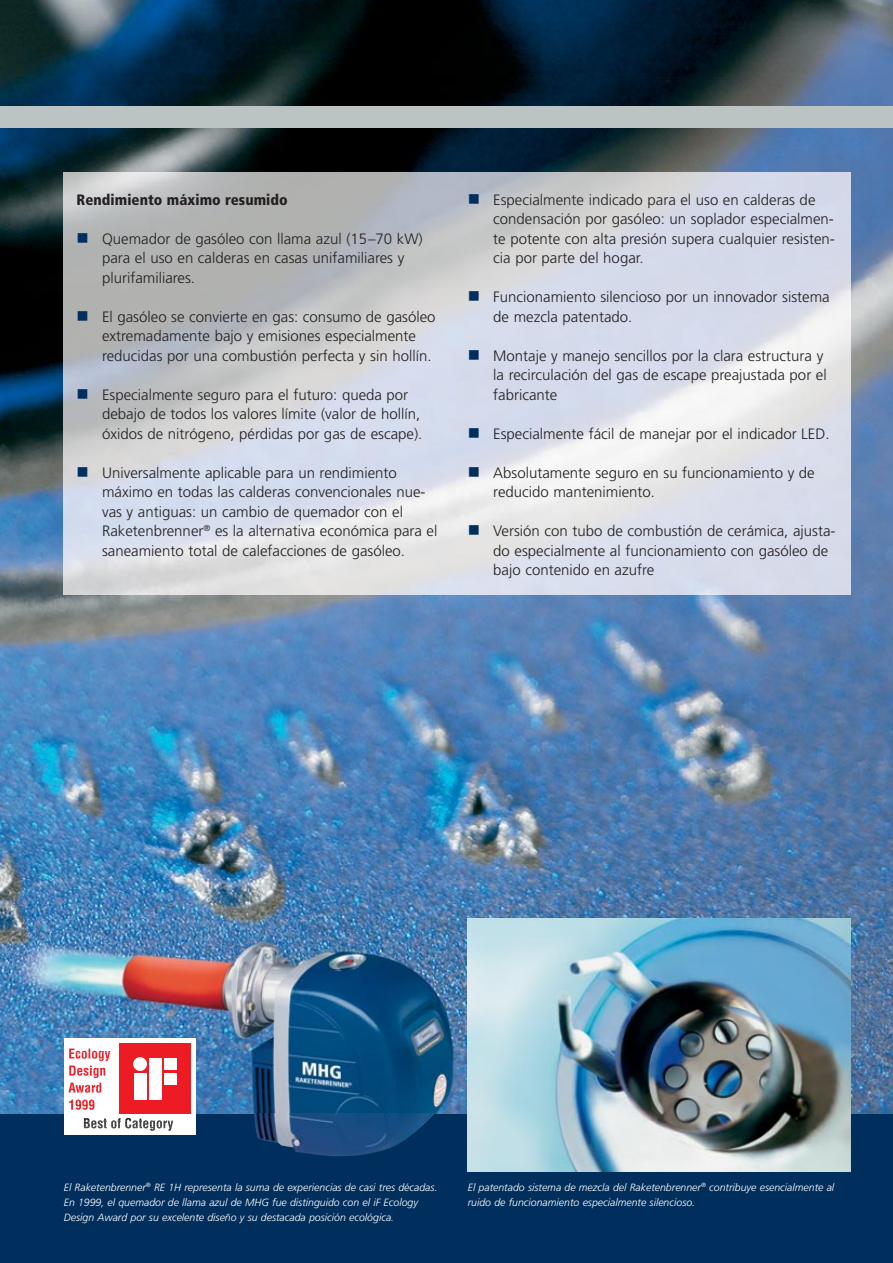
<style>
.page{position:relative;width:893px;height:1263px;background:#fff}
.page>*{position:absolute;margin:0;border:0;box-sizing:border-box;transform-origin:0 0}
.t1{font:300 15px/19.5px "Frutiger";color:#231f20}
.t2{font:900 condensed 15px "Frutiger";letter-spacing:.005em;color:#231f20}
.t3{font:italic 300 10.5px/15px "Frutiger";color:#fff}
.s1{color:#002f5e}
</style>
<div class="page">
<img style="left:0;top:0;width:893px;height:1114px">
<div style="left:0;top:106px;width:893px;height:22px;background:#bbc3c3"></div>
<img style="left:64px;top:172px;width:786px;height:423px">
<div style="left:0;top:1114px;width:893px;height:149px;background:#002f5e"></div>
<img style="left:468px;top:918px;width:382px;height:253px">
<div style="left:64px;top:1038px;width:132px;height:97px;background:#fff"></div>
<div style="left:119px;top:1043px;width:71px;height:71px;background:#ed1c24"></div>
<div style="left:134px;top:1073px;width:12px;height:27px;background:#fff"></div>
<div style="left:149px;top:1058px;width:12px;height:42px;background:#fff"></div>
<div style="left:164px;top:1058px;width:12px;height:12px;background:#fff"></div>
<div style="left:164px;top:1072px;width:12px;height:12px;background:#fff"></div>
<div style="left:133px;top:1057px;width:14px;height:14px;background:#fff;border-radius:50%"></div>
<svg style="left:69px;top:1099px;width:25px;height:11px"></svg>
<svg style="left:68px;top:1048px;width:42px;height:45px"></svg>
<svg style="left:84px;top:1118px;width:89px;height:13px"></svg>
<img style="left:252px;top:1113px;width:186px;height:43px">
<p class="t2" style="left:77px;top:193px;width:213px">Rendimiento máximo resumido</p>
<p class="t1" style="left:102px;top:230px;width:322px;text-indent:-26px"><span class="s1">■</span> Quemador de gasóleo con llama azul (15–70 kW) para el uso en calderas en casas unifamiliares y plurifamiliares.</p>
<p class="t1" style="left:102px;top:308px;width:335px;text-indent:-26px"><span class="s1">■</span> El gasóleo se convierte en gas: consumo de gasóleo extremadamente bajo y emisiones especialmente reducidas por una combustión perfecta y sin hollín.</p>
<p class="t1" style="left:102px;top:386px;width:322px;text-indent:-26px"><span class="s1">■</span> Especialmente seguro para el futuro: queda por debajo de todos los valores límite (valor de hollín, óxidos de nitrógeno, pérdidas por gas de escape).</p>
<p class="t1" style="left:102px;top:464px;width:337px;text-indent:-26px"><span class="s1">■</span> Universalmente aplicable para un rendimiento máximo en todas las calderas convencionales nue&shy;vas y antiguas: un cambio de quemador con el Raketenbrenner<sup>®</sup> es la alternativa económica para el saneamiento total de calefacciones de gasóleo.</p>
<p class="t1" style="left:493px;top:191px;width:343px;text-indent:-26px"><span class="s1">■</span> Especialmente indicado para el uso en calderas de condensación por gasóleo: un soplador especialmen&shy;te potente con alta presión supera cualquier resisten&shy;cia por parte del hogar.</p>
<p class="t1" style="left:493px;top:288px;width:338px;text-indent:-26px"><span class="s1">■</span> Funcionamiento silencioso por un innovador sistema de mezcla patentado.</p>
<p class="t1" style="left:493px;top:347px;width:335px;text-indent:-26px"><span class="s1">■</span> Montaje y manejo sencillos por la clara estructura y la recirculación del gas de escape preajustada por el fabricante</p>
<p class="t1" style="left:468px;top:425px;width:363px"><span class="s1">■</span> Especialmente fácil de manejar por el indicador LED.</p>
<p class="t1" style="left:493px;top:464px;width:323px;text-indent:-26px"><span class="s1">■</span> Absolutamente seguro en su funcionamiento y de reducido mantenimiento.</p>
<p class="t1" style="left:493px;top:522px;width:344px;text-indent:-26px"><span class="s1">■</span> Versión con tubo de combustión de cerámica, ajusta&shy;do especialmente al funcionamiento con gasóleo de bajo contenido en azufre</p>
<p class="t3" style="left:64px;top:1180px;width:375px">El Raketenbrenner<sup>®</sup> RE 1H representa la suma de experiencias de casi tres décadas.<br>En 1999, el quemador de llama azul de MHG fue distinguido con el iF Ecology<br>Design Award por su excelente diseño y su destacada posición ecológica.</p>
<p class="t3" style="left:468px;top:1180px;width:368px">El patentado sistema de mezcla del Raketenbrenner<sup>®</sup> contribuye esencialmente al ruido de funcionamiento especialmente silencioso.</p>
</div>
